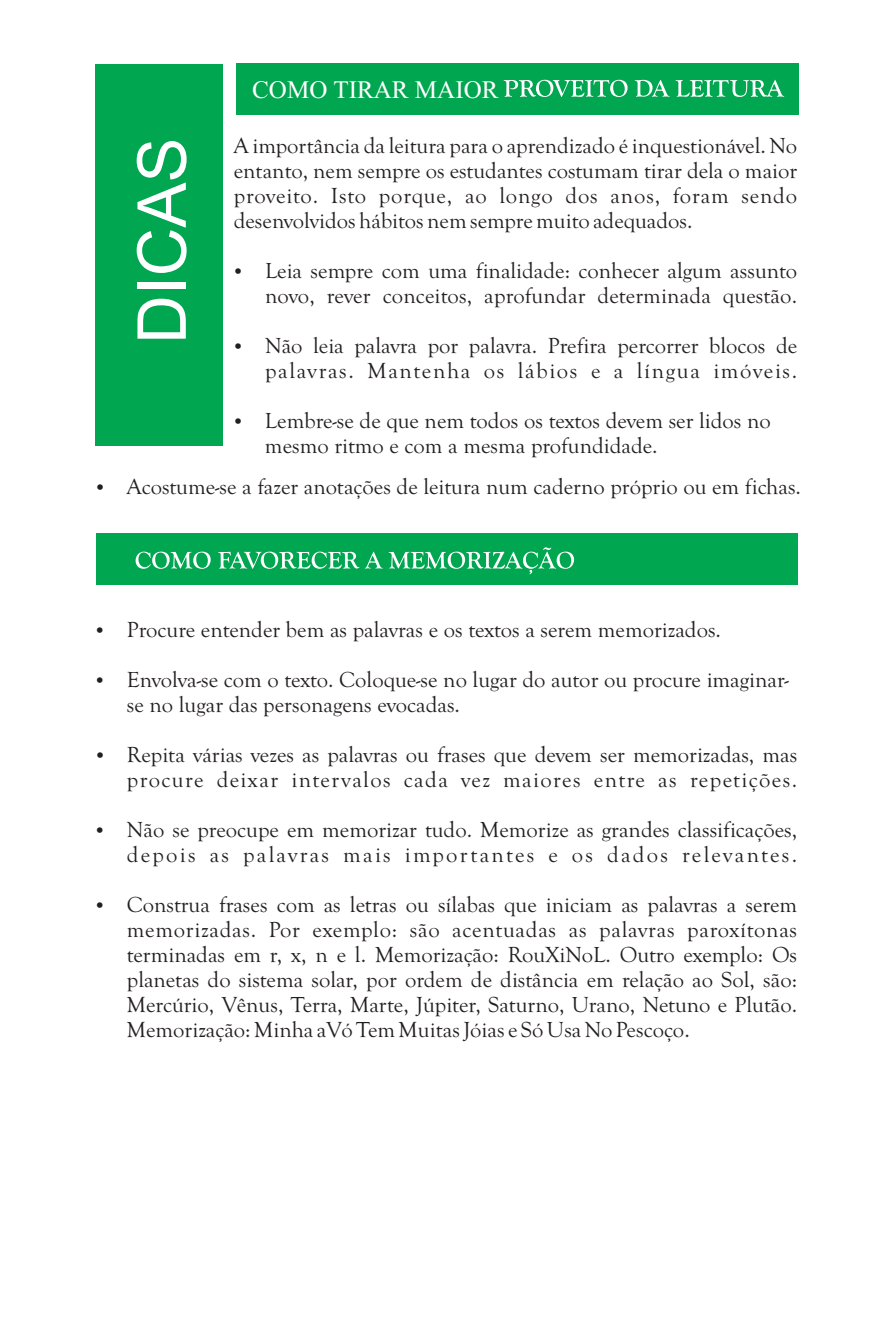
<style>
.page{position:relative;width:893px;height:1340px;background:#fff}
.page>*{position:absolute;margin:0;border:0;box-sizing:border-box;transform-origin:0 0}
.t1{font:67.5px "Arial";color:#fff}
.t2{font:25.2px "Times New Roman";color:#fff}
.t3{font:22.5px/25px "Goudy Old Style T";color:#231f20}
</style>
<div class="page">
<div style="left:236px;top:64px;width:563px;height:51px;background:#00a650"></div>
<svg style="left:504px;top:80px;width:280px;height:17px"></svg>
<div style="left:96px;top:534px;width:702px;height:51px;background:#00a650"></div>
<svg style="left:136px;top:551px;width:223px;height:18px"></svg>
<svg style="left:365px;top:547px;width:209px;height:27px"></svg>
<div style="left:96px;top:64px;width:127px;height:381px;background:#00a650"></div>
<h1 class="t1" style="left:137px;top:344px;width:208px;rotate:-90deg">DICAS</h1>
<p class="t2" style="left:252px;top:80px;width:248px">COMO TIRAR MAIOR</p>
<p class="t3" style="left:234px;top:133px;width:565px;text-align:justify">A importância da leitura para o aprendizado é inquestionável. No entanto, nem sempre os estudantes costumam tirar dela o maior proveito. Isto porque, ao longo dos anos, foram sendo desenvolvidos hábitos nem sempre muito adequados.</p>
<p class="t3" style="left:265px;top:258px;width:534px">Leia sempre com uma finalidade: conhecer algum assunto novo, rever conceitos, aprofundar determinada questão.</p>
<p class="t3" style="left:265px;top:333px;width:534px">Não leia palavra por palavra. Prefira percorrer blocos de palavras. Mantenha os lábios e a língua imóveis.</p>
<p class="t3" style="left:265px;top:408px;width:507px">Lembre-se de que nem todos os textos devem ser lidos no mesmo ritmo e com a mesma profundidade.</p>
<p class="t3" style="left:127px;top:474px;width:676px">Acostume-se a fazer anotações de leitura num caderno próprio ou em fichas.</p>
<p class="t3" style="left:127px;top:616px;width:596px">Procure entender bem as palavras e os textos a serem memorizados.</p>
<p class="t3" style="left:127px;top:666px;width:663px">Envolva-se com o texto. Coloque-se no lugar do autor ou procure imaginar&shy;se no lugar das personagens evocadas.</p>
<p class="t3" style="left:127px;top:742px;width:672px">Repita várias vezes as palavras ou frases que devem ser memorizadas, mas procure deixar intervalos cada vez maiores entre as repetições.</p>
<p class="t3" style="left:127px;top:817px;width:672px">Não se preocupe em memorizar tudo. Memorize as grandes classificações, depois as palavras mais importantes e os dados relevantes.</p>
<p class="t3" style="left:127px;top:892px;width:672px;text-align:justify">Construa frases com as letras ou sílabas que iniciam as palavras a serem memorizadas. Por exemplo: são acentuadas as palavras paroxítonas terminadas em r, x, n e l. Memorização: RouXiNoL. Outro exemplo: Os planetas do sistema solar, por ordem de distância em relação ao Sol, são:<br>Mercúrio, Vênus, Terra, Marte, Júpiter, Saturno, Urano, Netuno e Plutão.<br>Memorização: Minha aVó Tem Muitas Jóias e Só Usa No Pescoço.</p>
</div>
